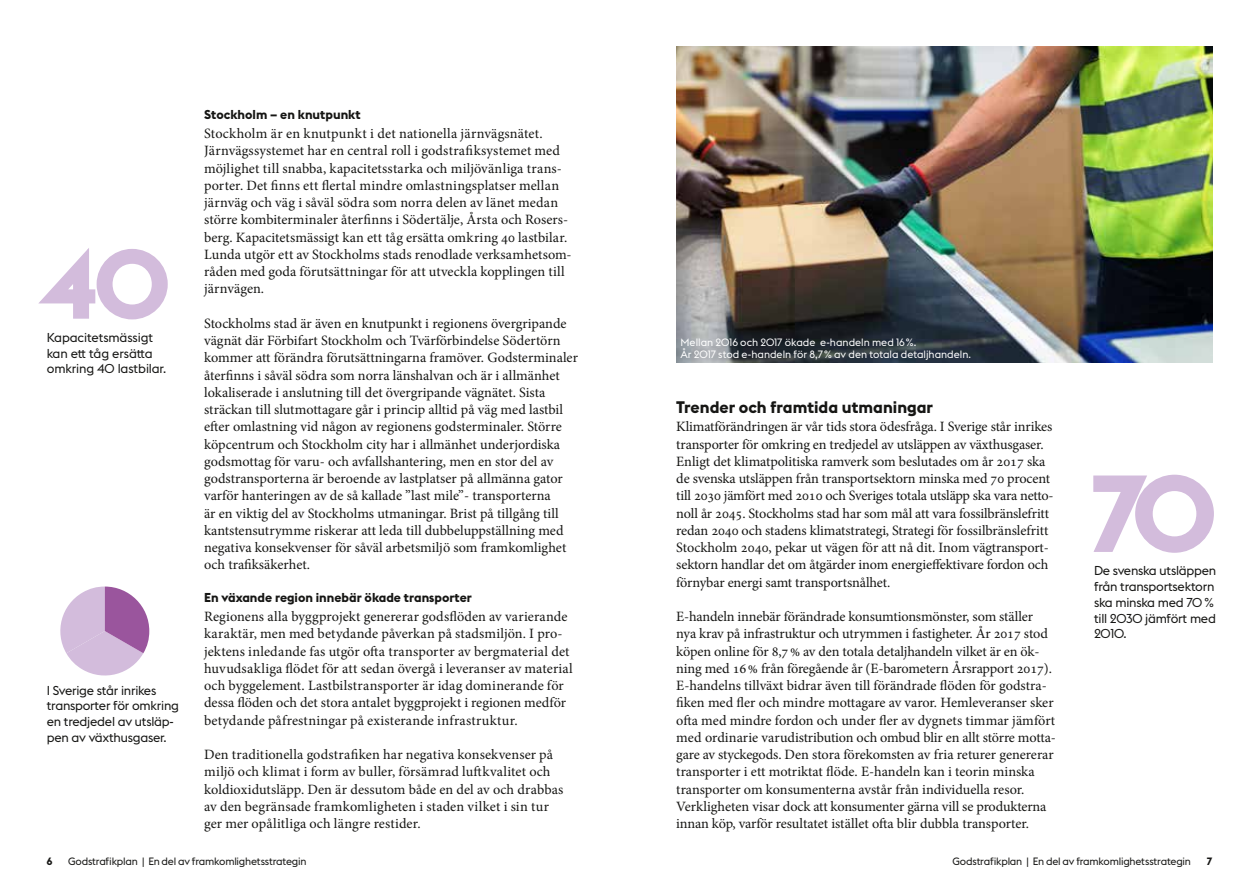
<style>
.page{position:relative;width:1259px;height:893px;background:#fff}
.page>*{position:absolute;margin:0;border:0;box-sizing:border-box;transform-origin:0 0}
.t1{font:700 16.5px "Stockholm Type";color:#161614}
.t2{font:14.25px/17.2px "Minion Pro";letter-spacing:-.005em;color:#161614}
.t3{font:12.75px/15.8px "Stockholm Type";letter-spacing:-.02em;color:#161614}
.t4{font:700 12.75px "Stockholm Type";color:#161614}
.t5{font:10.5px "Stockholm Type";letter-spacing:-.02em;color:#161614}
.t6{font:10.5px/12px "Stockholm Type";color:#fff}
.t7{font:700 10.5px "Stockholm Type";color:#161614}
</style>
<div class="page">
<img style="left:676px;top:47px;width:536px;height:315px">
<svg style="left:1093px;top:474px;width:121px;height:79px"></svg>
<svg style="left:38px;top:248px;width:130px;height:72px"></svg>
<svg style="left:60px;top:587px;width:89px;height:89px"></svg>
<p class="t3" style="left:47px;top:329px;width:121px">Kapacitetsmässigt kan ett tåg ersätta omkring 40 lastbilar.</p>
<p class="t3" style="left:47px;top:681px;width:134px">I Sverige står inrikes transporter för omkring en tredjedel av utsläp&shy;pen av växthusgaser.</p>
<p class="t4" style="left:204px;top:106px;width:158px">Stockholm – en knutpunkt</p>
<p class="t2" style="left:204px;top:125px;width:369px">Stockholm är en knutpunkt i det nationella järnvägsnätet.<br>Järnvägssystemet har en central roll i godstrafiksystemet med möjlighet till snabba, kapacitetsstarka och miljövänliga trans&shy;porter. Det finns ett flertal mindre omlastningsplatser mellan järnväg och väg i såväl södra som norra delen av länet medan större kombiterminaler återfinns i Södertälje, Årsta och Rosers&shy;berg. Kapacitetsmässigt kan ett tåg ersätta omkring 40 lastbilar.<br>Lunda utgör ett av Stockholms stads renodlade verksamhetsom&shy;råden med goda förutsättningar för att utveckla kopplingen till järnvägen.</p>
<p class="t2" style="left:204px;top:315px;width:375px">Stockholms stad är även en knutpunkt i regionens övergripande vägnät där Förbifart Stockholm och Tvärförbindelse Södertörn kommer att förändra förutsättningarna framöver. Godsterminaler återfinns i såväl södra som norra länshalvan och är i allmänhet lokaliserade i anslutning till det övergripande vägnätet. Sista sträckan till slutmottagare går i princip alltid på väg med lastbil efter omlastning vid någon av regionens godsterminaler. Större köpcentrum och Stockholm city har i allmänhet underjordiska godsmottag för varu- och avfallshantering, men en stor del av godstransporterna är beroende av lastplatser på allmänna gator varför hanteringen av de så kallade ”last mile”- transporterna<br>är en viktig del av Stockholms utmaningar. Brist på tillgång till kantstensutrymme riskerar att leda till dubbeluppställning med negativa konsekvenser för såväl arbetsmiljö som framkomlighet och trafiksäkerhet.</p>
<p class="t4" style="left:204px;top:589px;width:269px">En växande region innebär ökade transporter</p>
<p class="t2" style="left:204px;top:608px;width:370px">Regionens alla byggprojekt genererar godsflöden av varierande karaktär, men med betydande påverkan på stadsmiljön. I pro&shy;jektens inledande fas utgör ofta transporter av bergmaterial det huvudsakliga flödet för att sedan övergå i leveranser av material och byggelement. Lastbilstransporter är idag dominerande för dessa flöden och det stora antalet byggprojekt i regionen medför betydande påfrestningar på existerande infrastruktur.</p>
<p class="t2" style="left:204px;top:746px;width:361px">Den traditionella godstrafiken har negativa konsekvenser på miljö och klimat i form av buller, försämrad luftkvalitet och koldioxidutsläpp. Den är dessutom både en del av och drabbas av den begränsade framkomligheten i staden vilket i sin tur ger mer opålitliga och längre restider.</p>
<p class="t6" style="left:680px;top:336px;width:292px">Mellan 2016 och 2017 ökade e-handeln med 16%.<br>År 2017 stod e-handeln för 8,7% av den totala detaljhandeln.</p>
<p class="t1" style="left:676px;top:395px;width:258px">Trender och framtida utmaningar</p>
<p class="t2" style="left:676px;top:418px;width:379px">Klimatförändringen är vår tids stora ödesfråga. I Sverige står inrikes transporter för omkring en tredjedel av utsläppen av växthusgaser.<br>Enligt det klimatpolitiska ramverk som beslutades om år 2017 ska de svenska utsläppen från transportsektorn minska med 70 procent till 2030 jämfört med 2010 och Sveriges totala utsläpp ska vara netto&shy;noll år 2045. Stockholms stad har som mål att vara fossilbränslefritt redan 2040 och stadens klimatstrategi, Strategi för fossilbränslefritt Stockholm 2040, pekar ut vägen för att nå dit. Inom vägtransport&shy;sektorn handlar det om åtgärder inom energieffektivare fordon och förnybar energi samt transportsnålhet.</p>
<p class="t2" style="left:676px;top:608px;width:381px">E-handeln innebär förändrade konsumtionsmönster, som ställer nya krav på infrastruktur och utrymmen i fastigheter. År 2017 stod köpen online för 8,7% av den totala detaljhandeln vilket är en ök&shy;ning med 16% från föregående år (E-barometern Årsrapport 2017).<br>E-handelns tillväxt bidrar även till förändrade flöden för godstra&shy;fiken med fler och mindre mottagare av varor. Hemleveranser sker ofta med mindre fordon och under fler av dygnets timmar jämfört med ordinarie varudistribution och ombud blir en allt större motta&shy;gare av styckegods. Den stora förekomsten av fria returer genererar transporter i ett motriktat flöde. E-handeln kan i teorin minska transporter om konsumenterna avstår från individuella resor.<br>Verkligheten visar dock att konsumenter gärna vill se produkterna innan köp, varför resultatet istället ofta blir dubbla transporter.</p>
<p class="t3" style="left:1094px;top:562px;width:124px">De svenska utsläppen från transportsektorn ska minska med 70 % till 2030 jämfört med<br>2010.</p>
<p class="t7" style="left:47px;top:854px;width:7px">6</p>
<p class="t5" style="left:68px;top:854px;width:240px">Godstrafikplan | En del av framkomlighetsstrategin</p>
<p class="t5" style="left:952px;top:854px;width:240px">Godstrafikplan | En del av framkomlighetsstrategin</p>
<p class="t7" style="left:1206px;top:854px;width:7px">7</p>
</div>
